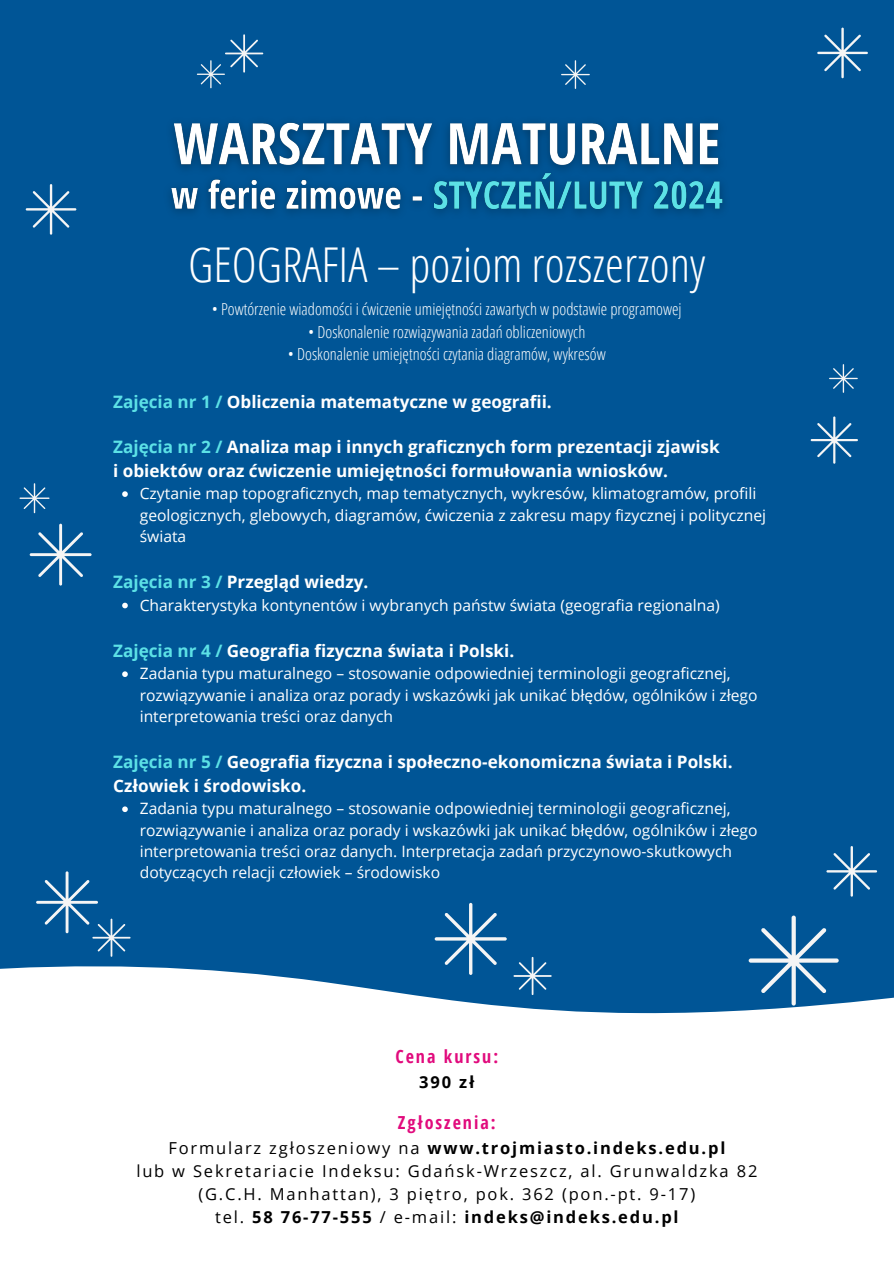
<style>
.page{position:relative;width:894px;height:1264px;background:#fff}
.page>*{position:absolute;margin:0;border:0;box-sizing:border-box;transform-origin:0 0}
.t1{font:300 48px "Open Sans Condensed";color:#fff}
.t2{font:700 18px "Open Sans Condensed";letter-spacing:.11em;color:#e10b7d}
.t3{font:700 17.1px/23.7px "Open Sans";color:#fff}
.t4{font:300 16.5px "Open Sans Condensed";color:#fff}
.t5{font:16.5px "Open Sans";letter-spacing:.11em;color:#000}
.t6{font:700 16.5px "Open Sans";letter-spacing:.11em;color:#000}
.t7{font:15.6px/21.3px "Open Sans";color:#fff}
.s1{color:#5ce1e6}
.s2{font-weight:400}
</style>
<div class="page">
<div style="left:0;top:0;width:893px;height:1263px;background:#005596"></div>
<svg style="left:0;top:896px;width:893px;height:367px;fill:#fff"></svg>
<svg style="left:748px;top:915px;width:90px;height:90px"></svg>
<svg style="left:826px;top:846px;width:50px;height:50px"></svg>
<svg style="left:26px;top:184px;width:50px;height:51px"></svg>
<svg style="left:817px;top:28px;width:50px;height:50px"></svg>
<svg style="left:36px;top:871px;width:94px;height:85px"></svg>
<svg style="left:810px;top:416px;width:47px;height:47px"></svg>
<svg style="left:197px;top:34px;width:66px;height:54px"></svg>
<svg style="left:434px;top:902px;width:72px;height:72px"></svg>
<svg style="left:513px;top:956px;width:38px;height:39px"></svg>
<svg style="left:30px;top:523px;width:62px;height:62px"></svg>
<svg style="left:829px;top:364px;width:28px;height:28px"></svg>
<svg style="left:561px;top:60px;width:28px;height:28px"></svg>
<svg style="left:19px;top:483px;width:30px;height:30px"></svg>
<img style="left:170px;top:122px;width:554px;height:92px">
<svg style="left:122px;top:491px;width:6px;height:6px"></svg>
<svg style="left:122px;top:602px;width:6px;height:6px"></svg>
<svg style="left:122px;top:671px;width:6px;height:6px"></svg>
<svg style="left:122px;top:806px;width:6px;height:6px"></svg>
<p class="t1" style="left:188px;top:231px;width:518px">GEOGRAFIA – poziom rozszerzony</p>
<p class="t4" style="left:212px;top:297px;width:471px">• Powtórzenie wiadomości i ćwiczenie umiejętności zawartych w podstawie programowej</p>
<p class="t4" style="left:308px;top:320px;width:278px">• Doskonalenie rozwiązywania zadań obliczeniowych</p>
<p class="t4" style="left:288px;top:342px;width:319px">• Doskonalenie umiejętności czytania diagramów, wykresów</p>
<p class="t3" style="left:113px;top:389px;width:440px"><span class="s1">Zajęcia nr 1 /</span> Obliczenia matematyczne w geografii.</p>
<p class="t3" style="left:113px;top:434px;width:608px"><span class="s1">Zajęcia nr 2 /</span> Analiza map i innych graficznych form prezentacji zjawisk</p>
<p class="t3" style="left:113px;top:458px;width:556px">i obiektów oraz ćwiczenie umiejętności formułowania wniosków.</p>
<p class="t7" style="left:140px;top:482px;width:627px">Czytanie map topograficznych, map tematycznych, wykresów, klimatogramów, profili geologicznych, glebowych, diagramów, ćwiczenia z zakresu mapy fizycznej i politycznej świata</p>
<p class="t3" style="left:113px;top:569px;width:256px"><span class="s1">Zajęcia nr 3 /</span> Przegląd wiedzy.</p>
<p class="t7" style="left:140px;top:594px;width:581px">Charakterystyka kontynentów i wybranych państw świata (geografia regionalna)</p>
<p class="t3" style="left:113px;top:638px;width:402px"><span class="s1">Zajęcia nr 4 /</span> Geografia fizyczna świata i Polski.</p>
<p class="t7" style="left:140px;top:662px;width:619px">Zadania typu maturalnego – stosowanie odpowiedniej terminologii geograficznej, rozwiązywanie i analiza oraz porady i wskazówki jak unikać błędów, ogólników i złego interpretowania treści oraz danych</p>
<p class="t3" style="left:113px;top:749px;width:621px"><span class="s1">Zajęcia nr 5 /</span> Geografia fizyczna i społeczno-ekonomiczna świata i Polski.<br>Człowiek i środowisko.</p>
<p class="t7" style="left:140px;top:797px;width:619px">Zadania typu maturalnego – stosowanie odpowiedniej terminologii geograficznej, rozwiązywanie i analiza oraz porady i wskazówki jak unikać błędów, ogólników i złego interpretowania treści oraz danych. Interpretacja zadań przyczynowo-skutkowych dotyczących relacji człowiek – środowisko</p>
<p class="t2" style="left:395px;top:1043px;width:104px">Cena kursu:</p>
<p class="t6" style="left:419px;top:1069px;width:57px">390 zł</p>
<p class="t2" style="left:398px;top:1109px;width:99px">Zgłoszenia:</p>
<p class="t6" style="left:168px;top:1135px;width:558px"><span class="s2">Formularz zgłoszeniowy na</span> www.trojmiasto.indeks.edu.pl</p>
<p class="t5" style="left:136px;top:1158px;width:622px">lub w Sekretariacie Indeksu: Gdańsk-Wrzeszcz, al. Grunwaldzka 82</p>
<p class="t5" style="left:198px;top:1181px;width:498px">(G.C.H. Manhattan), 3 piętro, pok. 362 (pon.-pt. 9-17)</p>
<p class="t6" style="left:215px;top:1204px;width:465px"><span class="s2">tel.</span> 58 76-77-555 <span class="s2">/ e-mail:</span> indeks@indeks.edu.pl</p>
</div>
